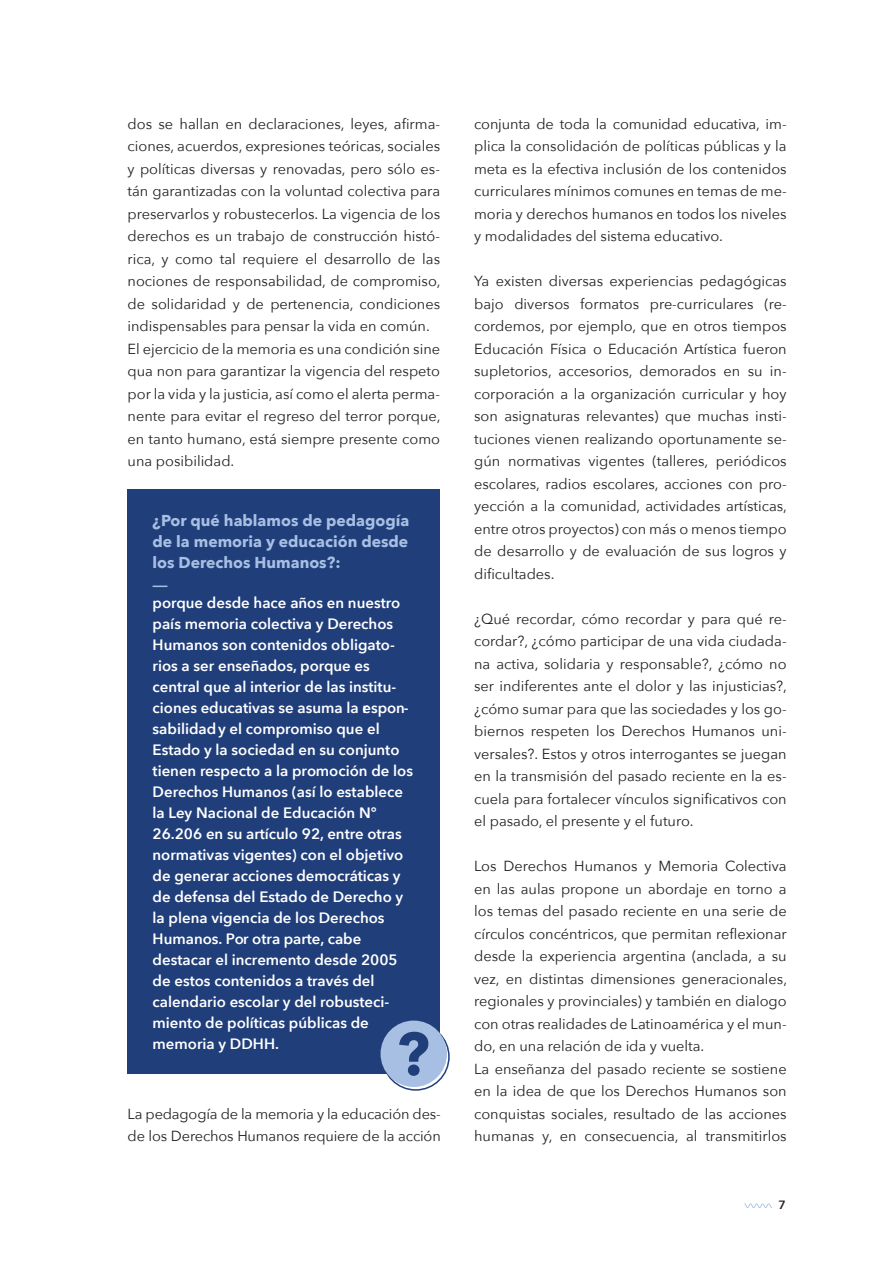
<style>
.page{position:relative;width:893px;height:1263px;background:#fff}
.page>*{position:absolute;margin:0;border:0;box-sizing:border-box;transform-origin:0 0}
.t1{font:700 15.75px/21px "Avenir Next";color:#a7bfe3;text-align:justify}
.t2{font:600 15px/21px "Avenir Next";color:#fff}
.t3{font:14.55px/22.5px "Avenir Next";color:#231f20;text-align:justify}
.t4{font:600 12px "Avenir Next";color:#231f20}
</style>
<div class="page">
<svg style="left:744px;top:1203px;width:28px;height:5px"></svg>
<div style="left:128px;top:489px;width:312px;height:585px;background:#203e7a"></div>
<div style="left:382px;top:1023px;width:68px;height:68px;border:2px solid #203e7a;border-radius:50%"></div>
<div style="left:381px;top:1020px;width:66px;height:67px;background:#a7bfe3;border-radius:50%"></div>
<svg style="left:399px;top:1032px;width:29px;height:44px"></svg>
<svg style="left:153px;top:586px;width:14px;height:1px"></svg>
<p class="t3" style="left:128px;top:112px;width:314px">dos se hallan en declaraciones, leyes, afirma&shy;ciones, acuerdos, expresiones teóricas, sociales y políticas diversas y renovadas, pero sólo es&shy;tán garantizadas con la voluntad colectiva para preservarlos y robustecerlos. La vigencia de los derechos es un trabajo de construcción histó&shy;rica, y como tal requiere el desarrollo de las nociones de responsabilidad, de compromiso, de solidaridad y de pertenencia, condiciones indispensables para pensar la vida en común.</p>
<p class="t3" style="left:128px;top:337px;width:314px">El ejercicio de la memoria es una condición sine qua non para garantizar la vigencia del respeto por la vida y la justicia, así como el alerta perma&shy;nente para evitar el regreso del terror porque, en tanto humano, está siempre presente como una posibilidad.</p>
<p class="t1" style="left:153px;top:510px;width:258px">¿Por qué hablamos de pedagogía de la memoria y educación desde los Derechos Humanos?:</p>
<p class="t2" style="left:153px;top:592px;width:262px">porque desde hace años en nuestro país memoria colectiva y Derechos Humanos son contenidos obligato&shy;rios a ser enseñados, porque es central que al interior de las institu&shy;ciones educativas se asuma la respon&shy;sabilidad y el compromiso que el Estado y la sociedad en su conjunto tienen respecto a la promoción de los Derechos Humanos (así lo establece la Ley Nacional de Educación N° 26.206 en su artículo 92, entre otras normativas vigentes) con el objetivo de generar acciones democráticas y de defensa del Estado de Derecho y la plena vigencia de los Derechos Humanos. Por otra parte, cabe destacar el incremento desde 2005 de estos contenidos a través del calendario escolar y del robusteci&shy;miento de políticas públicas de memoria y DDHH.</p>
<p class="t3" style="left:128px;top:1102px;width:315px">La pedagogía de la memoria y la educación des&shy;de los Derechos Humanos requiere de la acción</p>
<p class="t3" style="left:474px;top:112px;width:314px">conjunta de toda la comunidad educativa, im&shy;plica la consolidación de políticas públicas y la meta es la efectiva inclusión de los contenidos curriculares mínimos comunes en temas de me&shy;moria y derechos humanos en todos los niveles y modalidades del sistema educativo.</p>
<p class="t3" style="left:474px;top:270px;width:314px">Ya existen diversas experiencias pedagógicas bajo diversos formatos pre-curriculares (re&shy;cordemos, por ejemplo, que en otros tiempos Educación Física o Educación Artística fueron supletorios, accesorios, demorados en su in&shy;corporación a la organización curricular y hoy son asignaturas relevantes) que muchas insti&shy;tuciones vienen realizando oportunamente se&shy;gún normativas vigentes (talleres, periódicos escolares, radios escolares, acciones con pro&shy;yección a la comunidad, actividades artísticas, entre otros proyectos) con más o menos tiempo de desarrollo y de evaluación de sus logros y dificultades.</p>
<p class="t3" style="left:474px;top:607px;width:314px">¿Qué recordar, cómo recordar y para qué re&shy;cordar?, ¿cómo participar de una vida ciudada&shy;na activa, solidaria y responsable?, ¿cómo no ser indiferentes ante el dolor y las injusticias?, ¿cómo sumar para que las sociedades y los go&shy;biernos respeten los Derechos Humanos uni&shy;versales?. Estos y otros interrogantes se juegan en la transmisión del pasado reciente en la es&shy;cuela para fortalecer vínculos significativos con el pasado, el presente y el futuro.</p>
<p class="t3" style="left:474px;top:855px;width:314px">Los Derechos Humanos y Memoria Colectiva en las aulas propone un abordaje en torno a los temas del pasado reciente en una serie de círculos concéntricos, que permitan reflexionar desde la experiencia argentina (anclada, a su vez, en distintas dimensiones generacionales, regionales y provinciales) y también en dialogo con otras realidades de Latinoamérica y el mun&shy;do, en una relación de ida y vuelta.</p>
<p class="t3" style="left:474px;top:1057px;width:314px">La enseñanza del pasado reciente se sostiene en la idea de que los Derechos Humanos son conquistas sociales, resultado de las acciones humanas y, en consecuencia, al transmitirlos</p>
<p class="t4" style="left:778px;top:1197px;width:9px">7</p>
</div>
